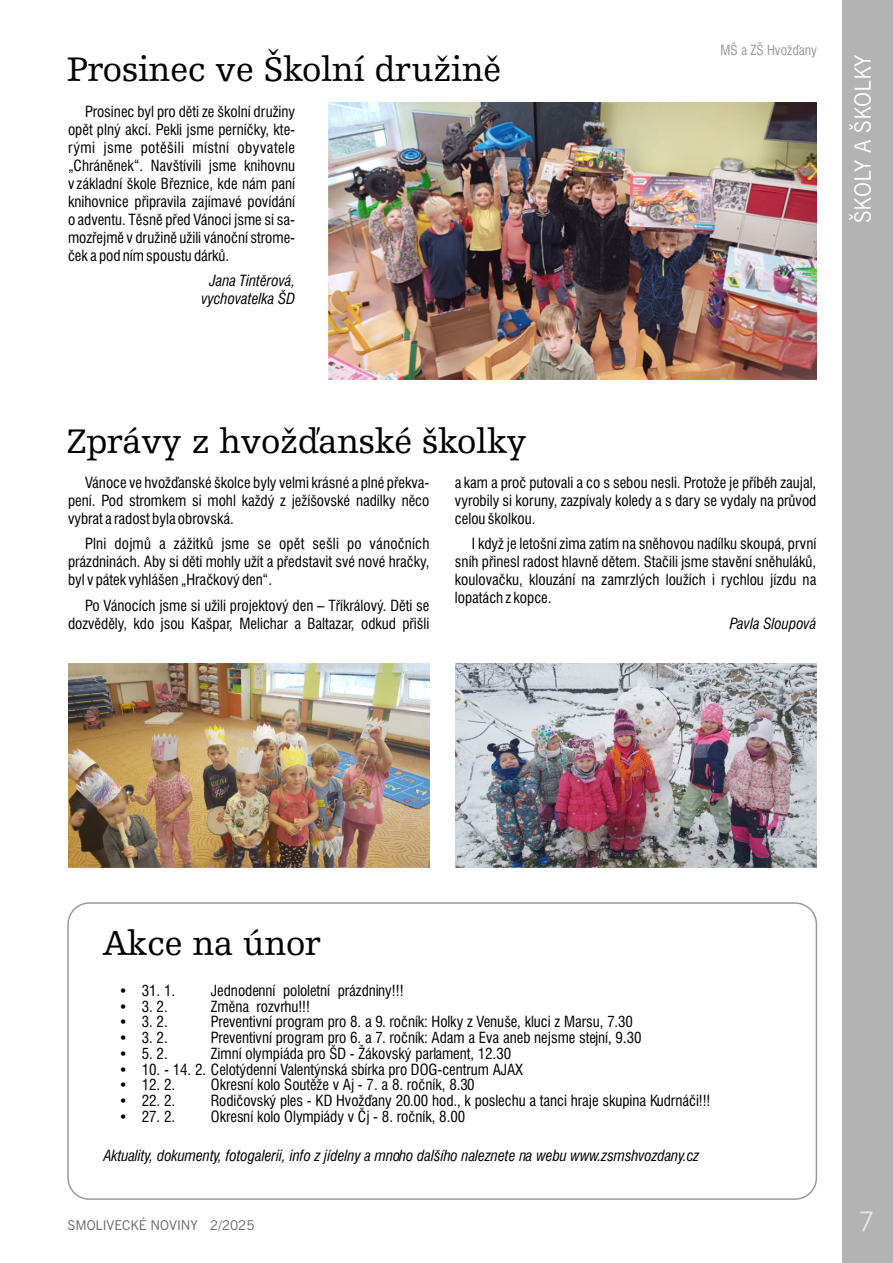
<style>
.page{position:relative;width:893px;height:1263px;background:#fff}
.page>*{position:absolute;margin:0;border:0;box-sizing:border-box;transform-origin:0 0}
.t1{font:36px "Humanist Slabserif 712 AT";letter-spacing:-.005em;color:#000}
.t2{font:27px "News Gothic AT";color:#e6e6e6}
.t3{font:22.5px "News Gothic AT";color:#fefefe}
.t4{font:condensed 15px/18px "Swiss 721 AT";color:#000;text-align:justify}
.t5{font:italic condensed 15px/18px "Swiss 721 AT";color:#000;text-align:center}
.t6{font:13.5px "News Gothic AT";color:#666}
.t7{font:condensed 13.5px "Swiss 721 AT";color:#999}
</style>
<div class="page">
<div style="left:842px;top:0;width:51px;height:1263px;background:#b3b3b3"></div>
<img style="left:329px;top:103px;width:487px;height:276px">
<img style="left:455px;top:664px;width:361px;height:203px">
<img style="left:68px;top:664px;width:361px;height:203px">
<svg style="left:67px;top:902px;width:750px;height:298px"></svg>
<svg style="left:121px;top:988px;width:5px;height:4px"></svg>
<svg style="left:121px;top:1004px;width:5px;height:4px"></svg>
<svg style="left:121px;top:1019px;width:5px;height:5px"></svg>
<svg style="left:121px;top:1035px;width:4px;height:5px"></svg>
<svg style="left:121px;top:1051px;width:4px;height:4px"></svg>
<svg style="left:121px;top:1067px;width:4px;height:4px"></svg>
<svg style="left:121px;top:1082px;width:4px;height:5px"></svg>
<svg style="left:121px;top:1098px;width:4px;height:5px"></svg>
<svg style="left:121px;top:1114px;width:4px;height:4px"></svg>
<h1 class="t1" style="left:67px;top:55px;width:436px">Prosinec ve Školní družině</h1>
<p class="t4" style="left:68px;top:104px;width:229px;text-indent:17px">Prosinec byl pro děti ze školní družiny opět plný akcí. Pekli jsme perníčky, kte&shy;rými jsme potěšili místní obyvatele „Chráněnek“. Navštívili jsme knihovnu v základní škole Březnice, kde nám paní knihovnice připravila zajímavé povídání o adventu. Těsně před Vánoci jsme si sa&shy;mozřejmě v družině užili vánoční strome&shy;ček a pod ním spoustu dárků.</p>
<p class="t5" style="left:202px;top:273px;width:95px">Jana Tintěrová, vychovatelka ŠD</p>
<p class="t7" style="left:720px;top:45px;width:98px">MŠ a ZŠ Hvožďany</p>
<h3 class="t3" style="left:855px;top:223px;width:170px;rotate:-90deg">ŠKOLY A ŠKOLKY</h3>
<h1 class="t1" style="left:67px;top:427px;width:461px">Zprávy z hvožďanské školky</h1>
<p class="t4" style="left:68px;top:475px;width:363px;text-indent:17px">Vánoce ve hvožďanské školce byly velmi krásné a plné překva&shy;pení. Pod stromkem si mohl každý z ježíšovské nadílky něco vybrat a radost byla obrovská.</p>
<p class="t4" style="left:68px;top:536px;width:363px;text-indent:17px">Plni dojmů a zážitků jsme se opět sešli po vánočních prázdninách. Aby si děti mohly užít a představit své nové hračky, byl v pátek vyhlášen „Hračkový den“.</p>
<p class="t4" style="left:68px;top:597px;width:363px;text-align:right">Po Vánocích jsme si užili projektový den – Tříkrálový. Děti se dozvěděly, kdo jsou Kašpar, Melichar a Baltazar, odkud přišli</p>
<p class="t4" style="left:455px;top:475px;width:363px">a kam a proč putovali a co s sebou nesli. Protože je příběh zaujal, vyrobily si koruny, zazpívaly koledy a s dary se vydaly na průvod celou školkou.</p>
<p class="t4" style="left:455px;top:536px;width:363px;text-indent:17px">I když je letošní zima zatím na sněhovou nadílku skoupá, první sníh přinesl radost hlavně dětem. Stačili jsme stavění sněhuláků, koulovačku, klouzání na zamrzlých loužích i rychlou jízdu na lopatách z kopce.</p>
<p class="t5" style="left:730px;top:615px;width:88px">Pavla Sloupová</p>
<h1 class="t1" style="left:103px;top:929px;width:219px">Akce na únor</h1>
<p class="t4" style="left:142px;top:982px;width:35px">31. 1.</p>
<p class="t4" style="left:211px;top:982px;width:194px">Jednodenní pololetní prázdniny!!!</p>
<p class="t4" style="left:142px;top:998px;width:28px">3. 2.</p>
<p class="t4" style="left:211px;top:998px;width:101px">Změna rozvrhu!!!</p>
<p class="t4" style="left:142px;top:1014px;width:28px">3. 2.</p>
<p class="t4" style="left:211px;top:1014px;width:423px">Preventivní program pro 8. a 9. ročník: Holky z Venuše, kluci z Marsu, 7.30</p>
<p class="t4" style="left:142px;top:1030px;width:28px">3. 2.</p>
<p class="t4" style="left:211px;top:1030px;width:432px">Preventivní program pro 6. a 7. ročník: Adam a Eva aneb nejsme stejní, 9.30</p>
<p class="t4" style="left:142px;top:1045px;width:28px">5. 2.</p>
<p class="t4" style="left:211px;top:1045px;width:302px">Zimní olympiáda pro ŠD - Žákovský parlament, 12.30</p>
<p class="t4" style="left:142px;top:1061px;width:383px">10. - 14. 2. Celotýdenní Valentýnská sbírka pro DOG-centrum AJAX</p>
<p class="t4" style="left:142px;top:1077px;width:35px">12. 2.</p>
<p class="t4" style="left:211px;top:1077px;width:265px">Okresní kolo Soutěže v Aj - 7. a 8. ročník, 8.30</p>
<p class="t4" style="left:142px;top:1093px;width:35px">22. 2.</p>
<p class="t4" style="left:211px;top:1093px;width:501px">Rodičovský ples - KD Hvožďany 20.00 hod., k poslechu a tanci hraje skupina Kudrnáči!!!</p>
<p class="t4" style="left:142px;top:1108px;width:35px">27. 2.</p>
<p class="t4" style="left:211px;top:1108px;width:256px">Okresní kolo Olympiády v Čj - 8. ročník, 8.00</p>
<p class="t5" style="left:104px;top:1148px;width:597px">Aktuality, dokumenty, fotogalerii, info z jídelny a mnoho dalšího naleznete na webu www.zsmshvozdany.cz</p>
<p class="t6" style="left:68px;top:1220px;width:188px">SMOLIVECKÉ NOVINY 2/2025</p>
<h2 class="t2" style="left:858px;top:1211px;width:18px">7</h2>
</div>
